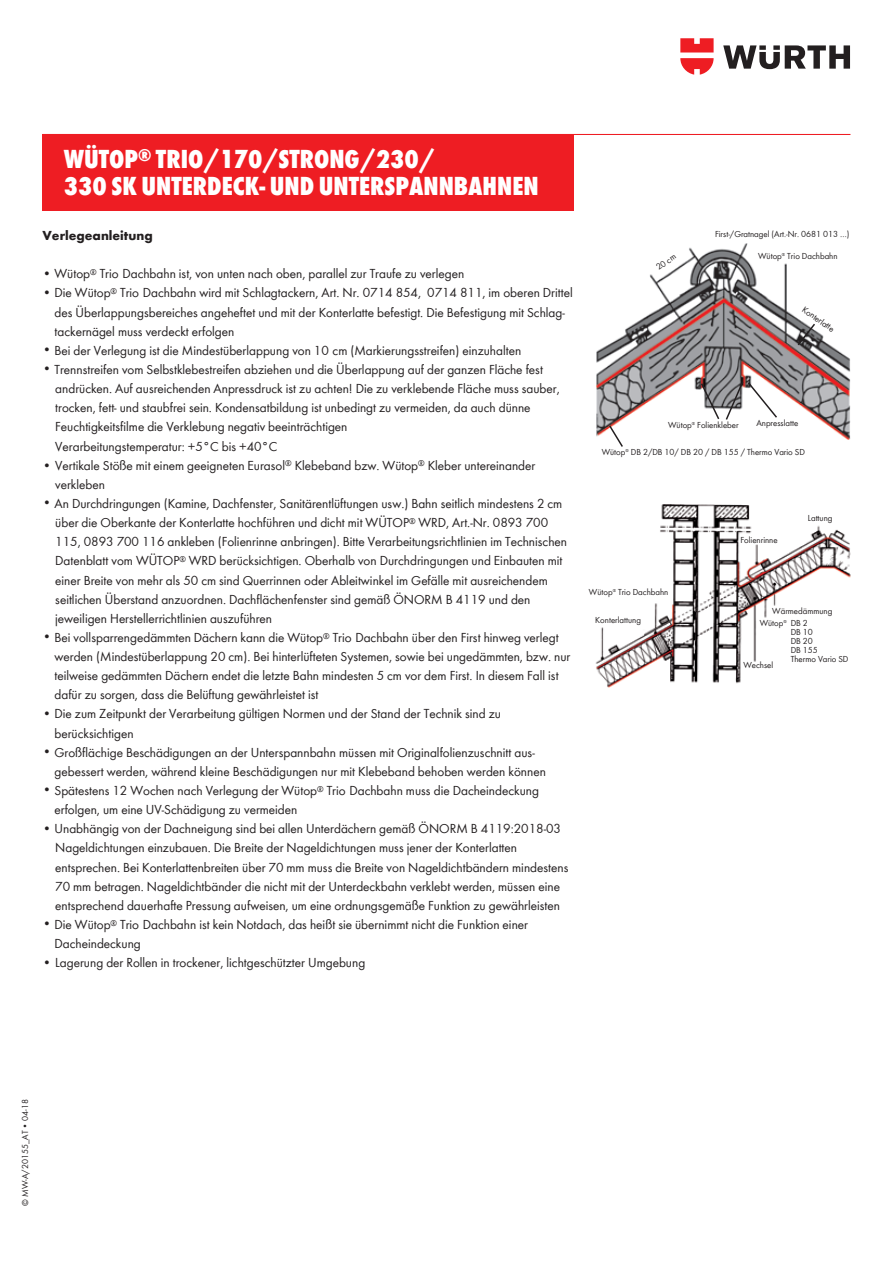
<style>
.page{position:relative;width:893px;height:1263px;background:#fff}
.page>*{position:absolute;margin:0;border:0;box-sizing:border-box;transform-origin:0 0}
.Headline{font:27px "Wuerth Extra Bold Cond Caps";color:#fff}
._09_4_5mm_Book{font:13.5px/19.2px "Wuerth";color:#231f20}
._06pt_Book{font:700 13.5px "Wuerth";color:#231f20}
._09_4_5mm_Book-2{font:9px "Wuerth";color:#231f20}
</style>
<div class="page">
<svg style="left:723px;top:45px;width:127px;height:24px"></svg>
<svg style="left:680px;top:38px;width:34px;height:37px"></svg>
<hr style="left:43px;top:134px;width:807px;height:1px;background:#ee1d23">
<div style="left:43px;top:134px;width:531px;height:76px;background:#ee1d23"></div>
<img style="left:596px;top:243px;width:254px;height:197px">
<svg style="left:796px;top:322px;width:21px;height:25px"></svg>
<svg style="left:700px;top:380px;width:79px;height:41px"></svg>
<svg style="left:608px;top:424px;width:16px;height:23px"></svg>
<img style="left:595px;top:504px;width:255px;height:184px">
<p class="Headline" style="left:64px;top:140px;width:372px">WÜTOP<sup>®</sup> TRIO/170/STRONG/230/</p>
<p class="Headline" style="left:64px;top:167px;width:476px">330 SK UNTERDECK- UND UNTERSPANNBAHNEN</p>
<p class="_06pt_Book" style="left:43px;top:226px;width:112px">Verlegeanleitung</p>
<p class="_09_4_5mm_Book" style="left:43px;top:264px;width:423px">• Wütop<sup>®</sup> Trio Dachbahn ist, von unten nach oben, parallel zur Traufe zu verlegen</p>
<p class="_09_4_5mm_Book" style="left:55px;top:283px;width:520px;text-indent:-12px">• Die Wütop<sup>®</sup> Trio Dachbahn wird mit Schlagtackern, Art. Nr. 0714 854, 0714 811, im oberen Drittel des Überlappungsbereiches angeheftet und mit der Konterlatte befestigt. Die Befestigung mit Schlag&shy;tackernägel muss verdeckt erfolgen</p>
<p class="_09_4_5mm_Book" style="left:43px;top:340px;width:480px">• Bei der Verlegung ist die Mindestüberlappung von 10 cm (Markierungsstreifen) einzuhalten</p>
<p class="_09_4_5mm_Book" style="left:43px;top:359px;width:502px">• Trennstreifen vom Selbstklebestreifen abziehen und die Überlappung auf der ganzen Fläche fest</p>
<p class="_09_4_5mm_Book" style="left:55px;top:378px;width:506px">andrücken. Auf ausreichenden Anpressdruck ist zu achten! Die zu verklebende Fläche muss sauber,</p>
<p class="_09_4_5mm_Book" style="left:55px;top:398px;width:477px">trocken, fett- und staubfrei sein. Kondensatbildung ist unbedingt zu vermeiden, da auch dünne</p>
<p class="_09_4_5mm_Book" style="left:55px;top:417px;width:294px">Feuchtigkeitsfilme die Verklebung negativ beeinträchtigen</p>
<p class="_09_4_5mm_Book" style="left:55px;top:436px;width:224px">Verarbeitungstemperatur: +5°C bis +40°C</p>
<p class="_09_4_5mm_Book" style="left:43px;top:455px;width:494px">• Vertikale Stöße mit einem geeigneten Eurasol<sup>®</sup> Klebeband bzw. Wütop<sup>®</sup> Kleber untereinander</p>
<p class="_09_4_5mm_Book" style="left:55px;top:474px;width:51px">verkleben</p>
<p class="_09_4_5mm_Book" style="left:43px;top:493px;width:521px">• An Durchdringungen (Kamine, Dachfenster, Sanitärentlüftungen usw.) Bahn seitlich mindestens 2 cm</p>
<p class="_09_4_5mm_Book" style="left:55px;top:512px;width:494px">über die Oberkante der Konterlatte hochführen und dicht mit WÜTOP<sup>®</sup> WRD, Art.-Nr. 0893 700</p>
<p class="_09_4_5mm_Book" style="left:55px;top:531px;width:513px">115, 0893 700 116 ankleben (Folienrinne anbringen). Bitte Verarbeitungsrichtlinien im Technischen</p>
<p class="_09_4_5mm_Book" style="left:55px;top:551px;width:509px">Datenblatt vom WÜTOP<sup>®</sup> WRD berücksichtigen. Oberhalb von Durchdringungen und Einbauten mit</p>
<p class="_09_4_5mm_Book" style="left:55px;top:570px;width:494px">einer Breite von mehr als 50 cm sind Querrinnen oder Ableitwinkel im Gefälle mit ausreichendem</p>
<p class="_09_4_5mm_Book" style="left:55px;top:589px;width:477px">seitlichen Überstand anzuordnen. Dachflächenfenster sind gemäß ÖNORM B 4119 und den</p>
<p class="_09_4_5mm_Book" style="left:55px;top:608px;width:218px">jeweiligen Herstellerrichtlinien auszuführen</p>
<p class="_09_4_5mm_Book" style="left:55px;top:627px;width:517px;text-indent:-12px">• Bei vollsparrengedämmten Dächern kann die Wütop<sup>®</sup> Trio Dachbahn über den First hinweg verlegt werden (Mindestüberlappung 20 cm). Bei hinterlüfteten Systemen, sowie bei ungedämmten, bzw. nur teilweise gedämmten Dächern endet die letzte Bahn mindesten 5 cm vor dem First. In diesem Fall ist dafür zu sorgen, dass die Belüftung gewährleistet ist</p>
<p class="_09_4_5mm_Book" style="left:55px;top:704px;width:448px;text-indent:-12px">• Die zum Zeitpunkt der Verarbeitung gültigen Normen und der Stand der Technik sind zu berücksichtigen</p>
<p class="_09_4_5mm_Book" style="left:55px;top:742px;width:493px;text-indent:-12px">• Großflächige Beschädigungen an der Unterspannbahn müssen mit Originalfolienzuschnitt aus&shy;gebessert werden, während kleine Beschädigungen nur mit Klebeband behoben werden können</p>
<p class="_09_4_5mm_Book" style="left:55px;top:780px;width:486px;text-indent:-12px">• Spätestens 12 Wochen nach Verlegung der Wütop<sup>®</sup> Trio Dachbahn muss die Dacheindeckung erfolgen, um eine UV-Schädigung zu vermeiden</p>
<p class="_09_4_5mm_Book" style="left:43px;top:818px;width:520px">• Unabhängig von der Dachneigung sind bei allen Unterdächern gemäß ÖNORM B 4119:2018-03</p>
<p class="_09_4_5mm_Book" style="left:55px;top:838px;width:463px">Nageldichtungen einzubauen. Die Breite der Nageldichtungen muss jener der Konterlatten</p>
<p class="_09_4_5mm_Book" style="left:55px;top:857px;width:515px">entsprechen. Bei Konterlattenbreiten über 70 mm muss die Breite von Nageldichtbändern mindestens</p>
<p class="_09_4_5mm_Book" style="left:55px;top:876px;width:506px">70 mm betragen. Nageldichtbänder die nicht mit der Unterdeckbahn verklebt werden, müssen eine</p>
<p class="_09_4_5mm_Book" style="left:55px;top:895px;width:506px">entsprechend dauerhafte Pressung aufweisen, um eine ordnungsgemäße Funktion zu gewährleisten</p>
<p class="_09_4_5mm_Book" style="left:55px;top:914px;width:475px;text-indent:-12px">• Die Wütop<sup>®</sup> Trio Dachbahn ist kein Notdach, das heißt sie übernimmt nicht die Funktion einer<br>Dacheindeckung</p>
<p class="_09_4_5mm_Book" style="left:43px;top:952px;width:324px">• Lagerung der Rollen in trockener, lichtgeschützter Umgebung</p>
<p class="_09_4_5mm_Book-2" style="left:653px;top:263px;width:23px;rotate:-35deg">20 cm</p>
<p class="_09_4_5mm_Book-2" style="left:715px;top:227px;width:136px">First-/Gratnagel (Art.-Nr. 0681 013 …)</p>
<p class="_09_4_5mm_Book-2" style="left:758px;top:249px;width:81px">Wütop<sup>®</sup> Trio Dachbahn</p>
<p class="_09_4_5mm_Book-2" style="left:807px;top:303px;width:38px;rotate:35deg">Konterlatte</p>
<p class="_09_4_5mm_Book-2" style="left:756px;top:417px;width:43px">Anpresslatte</p>
<p class="_09_4_5mm_Book-2" style="left:602px;top:446px;width:205px">Wütop<sup>®</sup> DB 2/DB 10/ DB 20 / DB 155 / Thermo Vario SD</p>
<p class="_09_4_5mm_Book-2" style="left:668px;top:419px;width:72px">Wütop<sup>®</sup> Folienkleber</p>
<p class="_09_4_5mm_Book-2" style="left:589px;top:585px;width:81px">Wütop<sup>®</sup> Trio Dachbahn</p>
<p class="_09_4_5mm_Book-2" style="left:595px;top:614px;width:47px">Konterlattung</p>
<p class="_09_4_5mm_Book-2" style="left:740px;top:534px;width:39px">Folienrinne</p>
<p class="_09_4_5mm_Book-2" style="left:808px;top:512px;width:26px">Lattung</p>
<p class="_09_4_5mm_Book-2" style="left:772px;top:605px;width:62px">Wärmedämmung</p>
<p class="_09_4_5mm_Book-2" style="left:760px;top:616px;width:50px">Wütop<sup>®</sup> DB 2</p>
<p class="_09_4_5mm_Book-2" style="left:791px;top:625px;width:24px">DB 10</p>
<p class="_09_4_5mm_Book-2" style="left:791px;top:634px;width:24px">DB 20</p>
<p class="_09_4_5mm_Book-2" style="left:791px;top:643px;width:29px">DB 155</p>
<p class="_09_4_5mm_Book-2" style="left:791px;top:652px;width:59px">Thermo Vario SD</p>
<p class="_09_4_5mm_Book-2" style="left:743px;top:659px;width:31px">Wechsel</p>
<p class="_09_4_5mm_Book-2" style="left:19px;top:1205px;width:108px;rotate:-90deg">© MW-A/20155_AT • 04-18</p>
</div>
